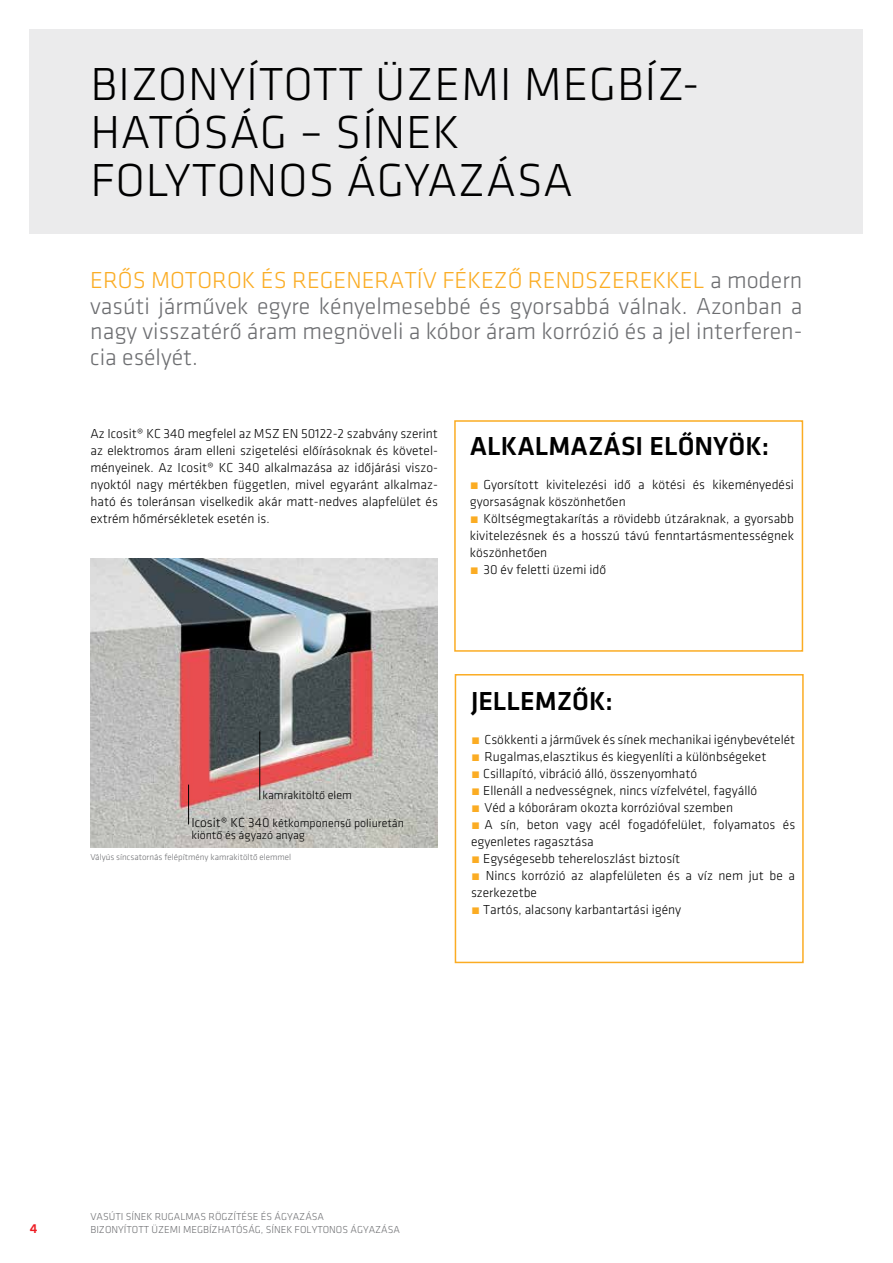
<style>
.page{position:relative;width:893px;height:1263px;background:#fff}
.page>*{position:absolute;margin:0;border:0;box-sizing:border-box;transform-origin:0 0}
.t1{font:300 48px/48px "Klavika";letter-spacing:.015em;color:#000}
.t2{font:500 27px "Klavika";color:#000}
.t3{font:300 24px/25.5px "Klavika";color:#6d6e71;text-align:justify}
.t4{font:300 13.5px/17px "Klavika";color:#000}
.t5{font:500 13.5px "Klavika";color:#ed1d24}
.t6{font:300 12px/12.8px "Klavika";color:#000}
.t7{font:300 10.5px "Klavika";color:#6d6e71}
.t8{font:300 9px "Klavika";color:#6d6e71}
.s1{color:#fbac23}
.s2{font-size:13.5px}
</style>
<div class="page">
<div style="left:30px;top:30px;width:833px;height:204px;background:#e6e7e8"></div>
<img style="left:90px;top:558px;width:348px;height:289px">
<div style="left:454px;top:420px;width:349px;height:232px;border:2px solid #fbac23"></div>
<div style="left:455px;top:674px;width:349px;height:289px;border:2px solid #fbac23"></div>
<hr style="left:188px;top:784px;width:1px;height:40px;background:#000">
<hr style="left:259px;top:731px;width:1px;height:69px;background:#000">
<h1 class="t1" style="left:90px;top:59px;width:611px">BIZONYÍTOTT ÜZEMI MEGBÍZ-<br>HATÓSÁG – SÍNEK<br>FOLYTONOS ÁGYAZÁSA</h1>
<h3 class="t3" style="left:90px;top:267px;width:714px"><span class="s1">ERŐS MOTOROK ÉS REGENERATÍV FÉKEZŐ RENDSZEREKKEL</span> a modern vasúti járművek egyre kényelmesebbé és gyorsabbá válnak. Azonban a nagy visszatérő áram megnöveli a kóbor áram korrózió és a jel interferen&shy;cia esélyét.</h3>
<p class="t4" style="left:90px;top:425px;width:349px;text-align:justify">Az Icosit® KC 340 megfelel az MSZ EN 50122-2 szabvány szerint az elektromos áram elleni szigetelési előírásoknak és követel&shy;ményeinek. Az Icosit® KC 340 alkalmazása az időjárási viszo&shy;nyoktól nagy mértékben független, mivel egyaránt alkalmaz&shy;ható és toleránsan viselkedik akár matt-nedves alapfelület és extrém hőmérsékletek esetén is.</p>
<h2 class="t2" style="left:470px;top:428px;width:301px">ALKALMAZÁSI ELŐNYÖK:</h2>
<p class="t4" style="left:470px;top:476px;width:326px"><span class="s1">•</span> Gyorsított kivitelezési idő a kötési és kikeményedési gyorsaságnak köszönhetően</p>
<p class="t4" style="left:470px;top:510px;width:326px;text-align:justify"><span class="s1">•</span> Költségmegtakarítás a rövidebb útzáraknak, a gyorsabb kivitelezésnek és a hosszú távú fenntartásmentességnek köszönhetően</p>
<p class="t4" style="left:470px;top:561px;width:138px"><span class="s1">•</span> 30 év feletti üzemi idő</p>
<p class="t6" style="left:263px;top:788px;width:91px">kamrakitöltő elem</p>
<p class="t6" style="left:191px;top:816px;width:214px"><span class="s2">Icosit® KC 340</span> kétkomponensű poliuretán kiöntő és ágyazó anyag</p>
<p class="t8" style="left:90px;top:852px;width:202px">Vályús síncsatornás felépítmény kamrakitöltő elemmel</p>
<h2 class="t2" style="left:471px;top:683px;width:143px">JELLEMZŐK:</h2>
<p class="t4" style="left:471px;top:731px;width:326px"><span class="s1">•</span> Csökkenti a járművek és sínek mechanikai igénybevételét</p>
<p class="t4" style="left:471px;top:748px;width:297px"><span class="s1">•</span> Rugalmas,elasztikus és kiegyenlíti a különbségeket</p>
<p class="t4" style="left:471px;top:765px;width:228px"><span class="s1">•</span> Csillapító, vibráció álló, összenyomható</p>
<p class="t4" style="left:471px;top:782px;width:288px"><span class="s1">•</span> Ellenáll a nedvességnek, nincs vízfelvétel, fagyálló</p>
<p class="t4" style="left:471px;top:799px;width:264px"><span class="s1">•</span> Véd a kóboráram okozta korrózióval szemben</p>
<p class="t4" style="left:471px;top:816px;width:326px"><span class="s1">•</span> A sín, beton vagy acél fogadófelület, folyamatos és egyenletes ragasztása</p>
<p class="t4" style="left:471px;top:850px;width:211px"><span class="s1">•</span> Egységesebb tehereloszlást biztosít</p>
<p class="t4" style="left:471px;top:867px;width:326px"><span class="s1">•</span> Nincs korrózió az alapfelületen és a víz nem jut be a szerkezetbe</p>
<p class="t4" style="left:471px;top:901px;width:212px"><span class="s1">•</span> Tartós, alacsony karbantartási igény</p>
<p class="t7" style="left:90px;top:1210px;width:235px">VASÚTI SÍNEK RUGALMAS RÖGZÍTÉSE ÉS ÁGYAZÁSA</p>
<p class="t5" style="left:30px;top:1219px;width:9px">4</p>
<p class="t7" style="left:90px;top:1223px;width:311px">BIZONYÍTOTT ÜZEMI MEGBÍZHATÓSÁG, SÍNEK FOLYTONOS ÁGYAZÁSA</p>
</div>
